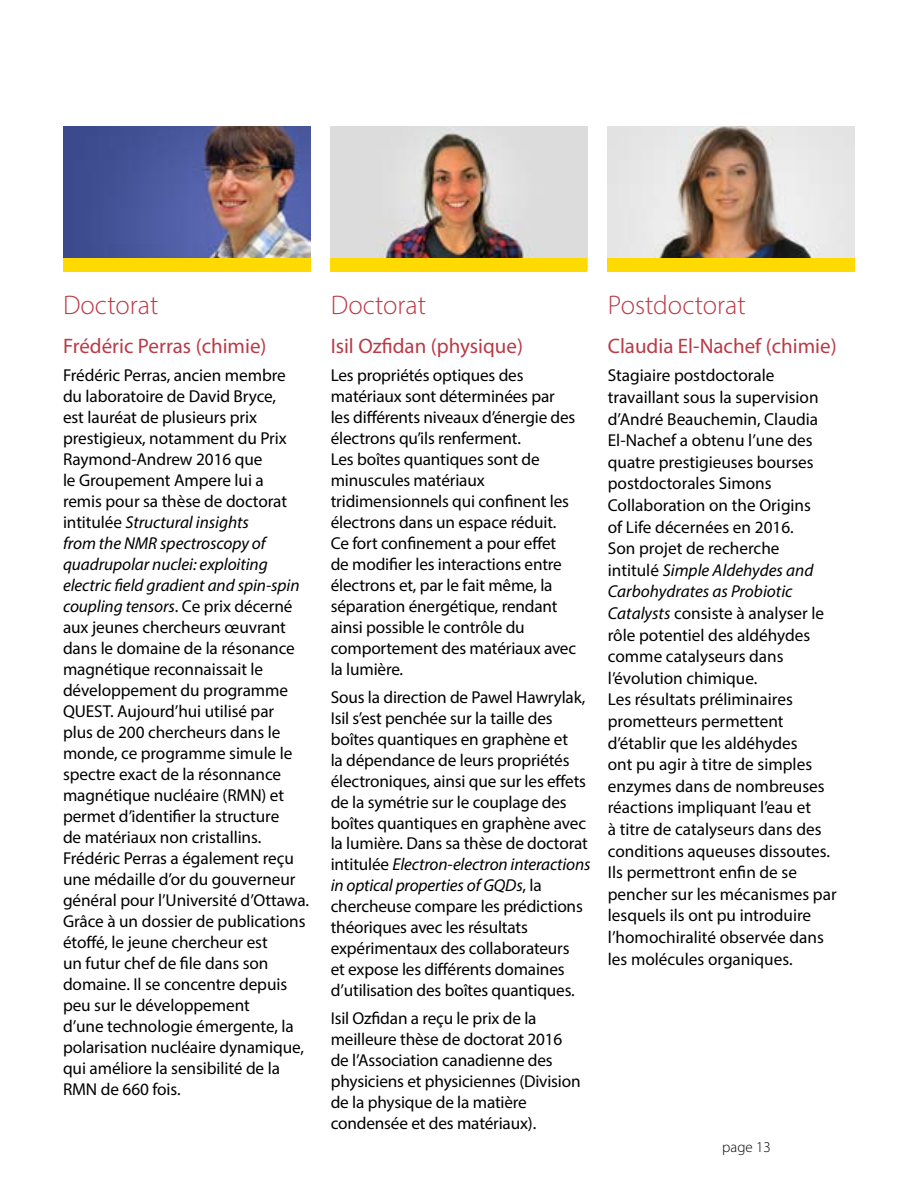
<style>
.page{position:relative;width:918px;height:1188px;background:#fff}
.page>*{position:absolute;margin:0;border:0;box-sizing:border-box;transform-origin:0 0}
.t1{font:300 27px "Myriad Pro";color:#ba3a47}
.t2{font:21px "Myriad Pro";color:#ba3a47}
.Body_text__P{font:17.25px/21px "Myriad Pro";letter-spacing:-.005em;color:#000}
.t3{font:300 15px "Myriad Pro";color:#000}
.s1{font-style:italic}
</style>
<div class="page">
<img style="left:63px;top:126px;width:247px;height:133px">
<img style="left:331px;top:126px;width:256px;height:133px">
<img style="left:608px;top:126px;width:247px;height:133px">
<div style="left:63px;top:259px;width:247px;height:13px;background:#ffda00"></div>
<div style="left:331px;top:259px;width:256px;height:13px;background:#ffda00"></div>
<div style="left:608px;top:259px;width:247px;height:13px;background:#ffda00"></div>
<h2 class="t1" style="left:63px;top:289px;width:97px">Doctorat</h2>
<h3 class="t2" style="left:63px;top:333px;width:205px">Frédéric Perras (chimie)</h3>
<p class="Body_text__P" style="left:63px;top:364px;width:248px">Frédéric Perras, ancien membre<br>du laboratoire de David Bryce,<br>est lauréat de plusieurs prix prestigieux, notamment du Prix<br>Raymond-Andrew 2016 que<br>le Groupement Ampere lui a<br>remis pour sa thèse de doctorat intitulée <span class="s1">Structural insights<br>from the NMR spectroscopy of quadrupolar nuclei: exploiting electric field gradient and spin-spin coupling tensors</span>. Ce prix décerné aux jeunes chercheurs œuvrant dans le domaine de la résonance magnétique reconnaissait le développement du programme<br>QUEST. Aujourd’hui utilisé par<br>plus de 200 chercheurs dans le monde, ce programme simule le spectre exact de la résonnance magnétique nucléaire (RMN) et permet d’identifier la structure<br>de matériaux non cristallins.<br>Frédéric Perras a également reçu une médaille d’or du gouverneur général pour l’Université d’Ottawa.<br>Grâce à un dossier de publications étoffé, le jeune chercheur est<br>un futur chef de file dans son domaine. Il se concentre depuis peu sur le développement<br>d’une technologie émergente, la polarisation nucléaire dynamique, qui améliore la sensibilité de la<br>RMN de 660 fois.</p>
<h2 class="t1" style="left:331px;top:289px;width:97px">Doctorat</h2>
<h3 class="t2" style="left:331px;top:333px;width:194px">Isil Ozfidan (physique)</h3>
<p class="Body_text__P" style="left:331px;top:364px;width:247px">Les propriétés optiques des matériaux sont déterminées par les différents niveaux d’énergie des électrons qu’ils renferment.<br>Les boîtes quantiques sont de minuscules matériaux tridimensionnels qui confinent les électrons dans un espace réduit.<br>Ce fort confinement a pour effet de modifier les interactions entre électrons et, par le fait même, la séparation énergétique, rendant ainsi possible le contrôle du comportement des matériaux avec la lumière.</p>
<p class="Body_text__P" style="left:331px;top:686px;width:261px">Sous la direction de Pawel Hawrylak, Isil s’est penchée sur la taille des boîtes quantiques en graphène et<br>la dépendance de leurs propriétés électroniques, ainsi que sur les effets de la symétrie sur le couplage des boîtes quantiques en graphène avec la lumière. Dans sa thèse de doctorat intitulée <span class="s1">Electron-electron interactions in optical properties of GQDs</span>, la chercheuse compare les prédictions théoriques avec les résultats expérimentaux des collaborateurs<br>et expose les différents domaines d’utilisation des boîtes quantiques.</p>
<p class="Body_text__P" style="left:331px;top:1008px;width:251px">Isil Ozfidan a reçu le prix de la meilleure thèse de doctorat 2016 de l’Association canadienne des physiciens et physiciennes (Division de la physique de la matière condensée et des matériaux).</p>
<h2 class="t1" style="left:608px;top:289px;width:139px">Postdoctorat</h2>
<h3 class="t2" style="left:608px;top:333px;width:230px">Claudia El-Nachef (chimie)</h3>
<p class="Body_text__P" style="left:608px;top:365px;width:230px;line-height:21.6px">Stagiaire postdoctorale travaillant sous la supervision d’André Beauchemin, Claudia<br>El-Nachef a obtenu l’une des quatre prestigieuses bourses postdoctorales Simons<br>Collaboration on the Origins<br>of Life décernées en 2016.<br>Son projet de recherche<br>intitulé <span class="s1">Simple Aldehydes and<br>Carbohydrates as Probiotic<br>Catalysts</span> consiste à analyser le rôle potentiel des aldéhydes comme catalyseurs dans l’évolution chimique.<br>Les résultats préliminaires prometteurs permettent d’établir que les aldéhydes<br>ont pu agir à titre de simples enzymes dans de nombreuses réactions impliquant l’eau et<br>à titre de catalyseurs dans des conditions aqueuses dissoutes.<br>Ils permettront enfin de se pencher sur les mécanismes par lesquels ils ont pu introduire l’homochiralité observée dans les molécules organiques.</p>
<p class="t3" style="left:722px;top:1138px;width:50px">page 13</p>
</div>
